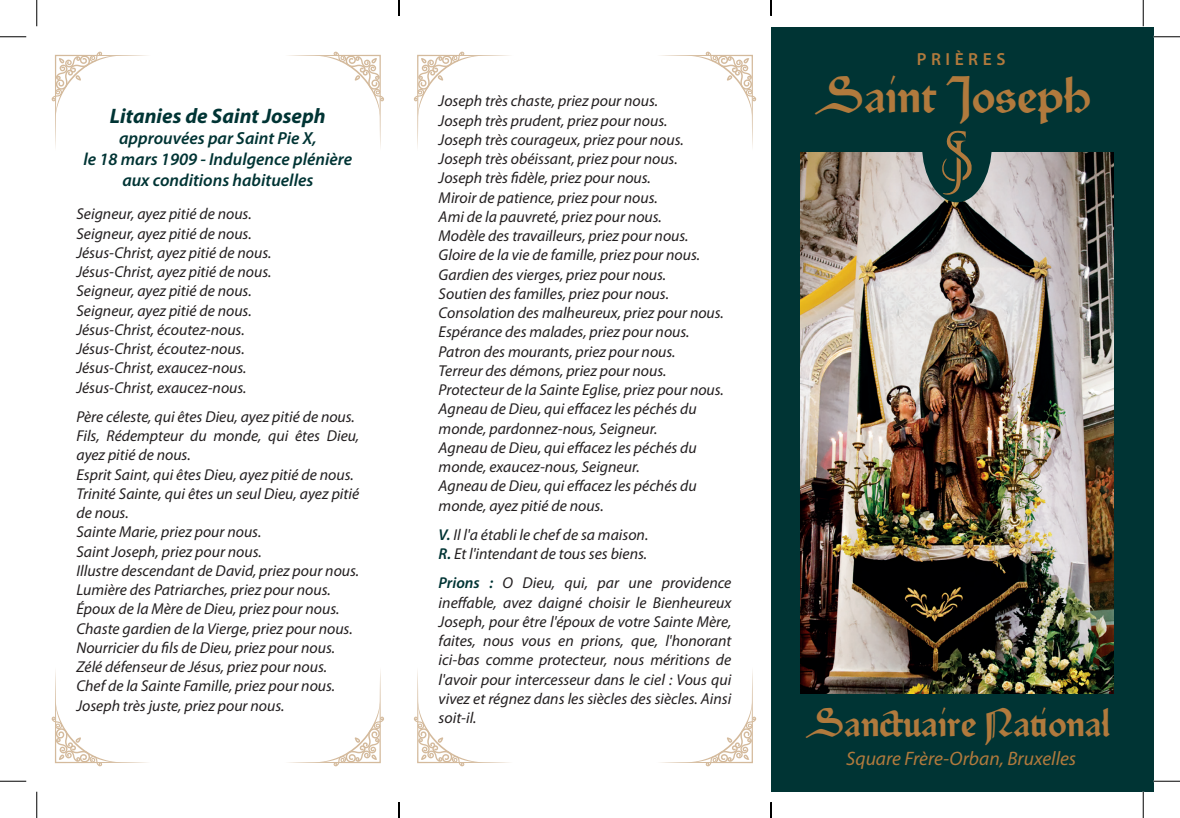
<style>
.page{position:relative;width:1180px;height:818px;background:#fff}
.page>*{position:absolute;margin:0;border:0;box-sizing:border-box;transform-origin:0 0}
.t1{font:49.88px "Fust&Schoeffer Durandus Gotico Antiqua 118 G";color:#b17a3d}
.t2{font:39.02px "Fust&Schoeffer Durandus Gotico Antiqua 118 G";color:#b17a3d}
.t3{font:37.62px "Fust&Schoeffer Durandus Gotico Antiqua 118 G";color:#b17a3d}
.t4{font:italic 700 23.45px "Myriad Pro";color:#b17a3d}
.t5{font:italic 700 21px "Myriad Pro";color:#003434}
.t6{font:italic 19.43px "Myriad Pro";color:#b17a3d}
.t7{font:italic 18.72px "Myriad Pro";color:#b17a3d}
.t8{font:italic 600 17.5px/21px "Myriad Pro";color:#003434;text-align:center}
.t9{font:600 17.5px "Myriad Pro";letter-spacing:.26em;color:#b17a3d}
.t10{font:italic 15.75px/19.2px "Myriad Pro";color:#231f20}
.s1{font-weight:600;color:#003434}
</style>
<div class="page">
<svg style="left:414px;top:52px;width:96px;height:96px"></svg>
<svg style="left:414px;top:670px;width:96px;height:96px"></svg>
<svg style="left:660px;top:52px;width:96px;height:96px"></svg>
<svg style="left:660px;top:670px;width:96px;height:96px"></svg>
<svg style="left:52px;top:52px;width:96px;height:96px"></svg>
<svg style="left:52px;top:670px;width:96px;height:96px"></svg>
<svg style="left:288px;top:52px;width:96px;height:96px"></svg>
<svg style="left:288px;top:670px;width:96px;height:96px"></svg>
<div style="left:771px;top:27px;width:382px;height:764px;background:#003434"></div>
<img style="left:800px;top:152px;width:313px;height:542px">
<svg style="left:922px;top:130px;width:70px;height:72px"></svg>
<svg style="left:0;top:36px;width:26px;height:1px"></svg>
<svg style="left:1153px;top:36px;width:27px;height:1px"></svg>
<svg style="left:0;top:781px;width:26px;height:1px"></svg>
<svg style="left:1153px;top:781px;width:27px;height:1px"></svg>
<svg style="left:36px;top:0;width:1px;height:26px"></svg>
<svg style="left:36px;top:791px;width:1px;height:27px"></svg>
<svg style="left:1143px;top:0;width:1px;height:26px"></svg>
<svg style="left:1143px;top:791px;width:1px;height:27px"></svg>
<svg style="left:398px;top:0;width:2px;height:16px"></svg>
<svg style="left:398px;top:802px;width:2px;height:16px"></svg>
<svg style="left:770px;top:0;width:2px;height:16px"></svg>
<svg style="left:770px;top:802px;width:2px;height:16px"></svg>
<h3 class="t5" style="left:110px;top:104px;width:217px">Litanies de Saint Joseph</h3>
<p class="t8" style="left:84px;top:128px;width:270px">approuvées par Saint Pie X,<br>le 18 mars 1909 - Indulgence plénière aux conditions habituelles</p>
<p class="t10" style="left:76px;top:205px;width:196px">Seigneur, ayez pitié de nous.<br>Seigneur, ayez pitié de nous.<br>Jésus-Christ, ayez pitié de nous.<br>Jésus-Christ, ayez pitié de nous.<br>Seigneur, ayez pitié de nous.<br>Seigneur, ayez pitié de nous.<br>Jésus-Christ, écoutez-nous.<br>Jésus-Christ, écoutez-nous.<br>Jésus-Christ, exaucez-nous.<br>Jésus-Christ, exaucez-nous.</p>
<p class="t10" style="left:76px;top:407px;width:284px">Père céleste, qui êtes Dieu, ayez pitié de nous.<br>Fils, Rédempteur du monde, qui êtes Dieu, ayez pitié de nous.<br>Esprit Saint, qui êtes Dieu, ayez pitié de nous.<br>Trinité Sainte, qui êtes un seul Dieu, ayez pitié de nous.<br>Sainte Marie, priez pour nous.<br>Saint Joseph, priez pour nous.<br>Illustre descendant de David, priez pour nous.<br>Lumière des Patriarches, priez pour nous.<br>Époux de la Mère de Dieu, priez pour nous.<br>Chaste gardien de la Vierge, priez pour nous.<br>Nourricier du fils de Dieu, priez pour nous.<br>Zélé défenseur de Jésus, priez pour nous.<br>Chef de la Sainte Famille, priez pour nous.<br>Joseph très juste, priez pour nous.</p>
<p class="t10" style="left:439px;top:92px;width:287px">Joseph très chaste, priez pour nous.<br>Joseph très prudent, priez pour nous.<br>Joseph très courageux, priez pour nous.<br>Joseph très obéissant, priez pour nous.<br>Joseph très fidèle, priez pour nous.<br>Miroir de patience, priez pour nous.<br>Ami de la pauvreté, priez pour nous.<br>Modèle des travailleurs, priez pour nous.<br>Gloire de la vie de famille, priez pour nous.<br>Gardien des vierges, priez pour nous.<br>Soutien des familles, priez pour nous.<br>Consolation des malheureux, priez pour nous.<br>Espérance des malades, priez pour nous.<br>Patron des mourants, priez pour nous.<br>Terreur des démons, priez pour nous.<br>Protecteur de la Sainte Eglise, priez pour nous.<br>Agneau de Dieu, qui effacez les péchés du monde, pardonnez-nous, Seigneur.<br>Agneau de Dieu, qui effacez les péchés du monde, exaucez-nous, Seigneur.<br>Agneau de Dieu, qui effacez les péchés du monde, ayez pitié de nous.</p>
<p class="t10" style="left:439px;top:525px;width:211px"><span class="s1">V.</span> Il l'a établi le chef de sa maison.<br><span class="s1">R.</span> Et l'intendant de tous ses biens.</p>
<p class="t10" style="left:439px;top:574px;width:294px;text-align:justify"><span class="s1">Prions :</span> O Dieu, qui, par une providence ineffable, avez daigné choisir le Bienheureux Joseph, pour être l'époux de votre Sainte Mère, faites, nous vous en prions, que, l'honorant ici-bas comme protecteur, nous méritions de l'avoir pour intercesseur dans le ciel : Vous qui vivez et régnez dans les siècles des siècles. Ainsi soit-il.</p>
<p class="t9" style="left:916px;top:49px;width:90px">PRIÈRES</p>
<h1 class="t1" style="left:823px;top:72px;width:269px">Saint Joseph</h1>
<h3 class="t4" style="left:839px;top:89px;width:237px">modèle des travailleurs</h3>
<h3 class="t3" style="left:813px;top:699px;width:288px">Sanctuaire National</h3>
<p class="t7" style="left:829px;top:739px;width:257px">Frère-Orbansquare 3, 1000 Brussel</p>
<h2 class="t2" style="left:812px;top:705px;width:299px">Sanctuaire National</h2>
<p class="t6" style="left:846px;top:748px;width:231px">Square Frère-Orban, Bruxelles</p>
</div>
